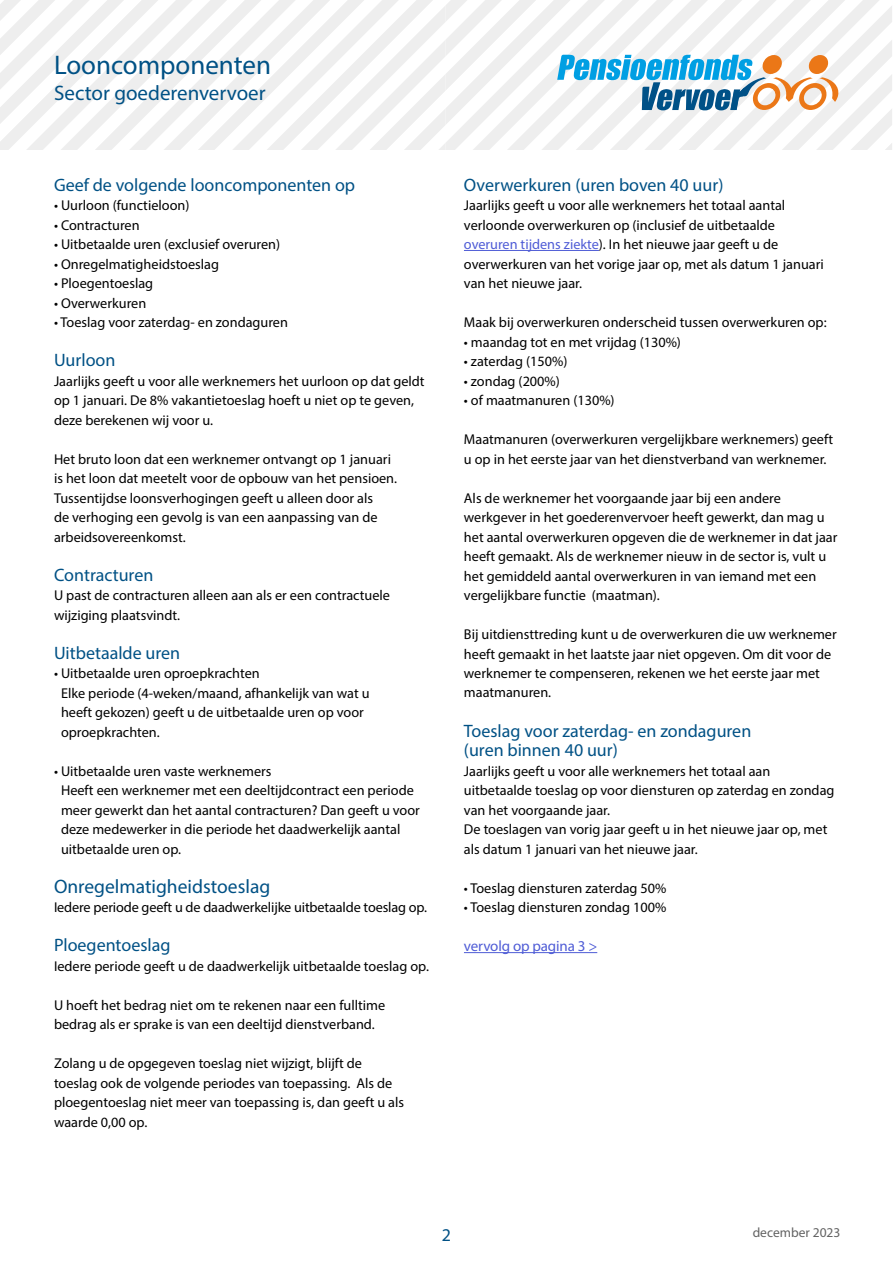
<style>
.page{position:relative;width:893px;height:1263px;background:#fff}
.page>*{position:absolute;margin:0;border:0;box-sizing:border-box;transform-origin:0 0}
.t1{font:27px "Myriad Pro";color:#005185}
.t2{font:21px "Myriad Pro";color:#005185}
.t3{font:19.5px "Myriad Pro";color:#005185}
.t4{font:18px/19.5px "Myriad Pro";color:#005185}
.t5{font:15px "Myriad Pro";letter-spacing:-.01em;color:#4f5cd6}
.t6{font:14.25px/19.5px "Myriad Pro";color:#000}
.t7{font:13.5px "Myriad Pro";color:#636363}
.s1{color:#4f5cd6}
</style>
<div class="page">
<hr style="left:464px;top:250px;width:135px;height:1px;background:#4f5cd6">
<hr style="left:464px;top:952px;width:133px;height:1px;background:#4f5cd6">
<svg style="left:0;top:0;width:892px;height:149px"></svg>
<h1 class="t1" style="left:54px;top:49px;width:219px">Looncomponenten</h1>
<h2 class="t2" style="left:54px;top:80px;width:213px">Sector goederenvervoer</h2>
<p class="t4" style="left:54px;top:174px;width:303px">Geef de volgende looncomponenten op</p>
<p class="t6" style="left:54px;top:195px;width:137px">• Uurloon (functieloon)</p>
<p class="t6" style="left:54px;top:215px;width:87px">• Contracturen</p>
<p class="t6" style="left:54px;top:234px;width:228px">• Uitbetaalde uren (exclusief overuren)</p>
<p class="t6" style="left:54px;top:254px;width:167px">• Onregelmatigheidstoeslag</p>
<p class="t6" style="left:54px;top:273px;width:101px">• Ploegentoeslag</p>
<p class="t6" style="left:54px;top:293px;width:94px">• Overwerkuren</p>
<p class="t6" style="left:54px;top:312px;width:235px">• Toeslag voor zaterdag- en zondaguren</p>
<p class="t4" style="left:54px;top:350px;width:63px">Uurloon</p>
<p class="t6" style="left:54px;top:371px;width:372px">Jaarlijks geeft u voor alle werknemers het uurloon op dat geldt op 1 januari. De 8% vakantietoeslag hoeft u niet op te geven, deze berekenen wij voor u.</p>
<p class="t6" style="left:54px;top:449px;width:345px">Het bruto loon dat een werknemer ontvangt op 1 januari is het loon dat meetelt voor de opbouw van het pensioen.<br>Tussentijdse loonsverhogingen geeft u alleen door als<br>de verhoging een gevolg is van een aanpassing van de arbeidsovereenkomst.</p>
<p class="t4" style="left:54px;top:564px;width:101px">Contracturen</p>
<p class="t6" style="left:54px;top:585px;width:337px">U past de contracturen alleen aan als er een contractuele wijziging plaatsvindt.</p>
<p class="t4" style="left:54px;top:642px;width:128px">Uitbetaalde uren</p>
<p class="t6" style="left:61px;top:663px;width:310px;text-indent:-7px">• Uitbetaalde uren oproepkrachten<br>Elke periode (4-weken/maand, afhankelijk van wat u heeft gekozen) geeft u de uitbetaalde uren op voor oproepkrachten.</p>
<p class="t6" style="left:61px;top:761px;width:360px;text-indent:-7px">• Uitbetaalde uren vaste werknemers<br>Heeft een werknemer met een deeltijdcontract een periode meer gewerkt dan het aantal contracturen? Dan geeft u voor deze medewerker in die periode het daadwerkelijk aantal uitbetaalde uren op.</p>
<h3 class="t3" style="left:54px;top:874px;width:218px">Onregelmatigheidstoeslag</h3>
<p class="t6" style="left:54px;top:897px;width:375px">Iedere periode geeft u de daadwerkelijke uitbetaalde toeslag op.</p>
<p class="t4" style="left:54px;top:935px;width:118px">Ploegentoeslag</p>
<p class="t6" style="left:54px;top:956px;width:376px">Iedere periode geeft u de daadwerkelijk uitbetaalde toeslag op.</p>
<p class="t6" style="left:54px;top:995px;width:333px">U hoeft het bedrag niet om te rekenen naar een fulltime bedrag als er sprake is van een deeltijd dienstverband.</p>
<p class="t6" style="left:54px;top:1053px;width:352px">Zolang u de opgegeven toeslag niet wijzigt, blijft de toeslag ook de volgende periodes van toepassing. Als de ploegentoeslag niet meer van toepassing is, dan geeft u als waarde 0,00 op.</p>
<p class="t4" style="left:464px;top:174px;width:261px">Overwerkuren (uren boven 40 uur)</p>
<p class="t6" style="left:464px;top:195px;width:361px">Jaarlijks geeft u voor alle werknemers het totaal aantal verloonde overwerkuren op (inclusief de uitbetaalde <span class="s1">overuren tijdens ziekte</span>). In het nieuwe jaar geeft u de overwerkuren van het vorige jaar op, met als datum 1 januari van het nieuwe jaar.</p>
<p class="t6" style="left:464px;top:312px;width:364px">Maak bij overwerkuren onderscheid tussen overwerkuren op:</p>
<p class="t6" style="left:464px;top:332px;width:219px">• maandag tot en met vrijdag (130%)</p>
<p class="t6" style="left:464px;top:351px;width:105px">• zaterdag (150%)</p>
<p class="t6" style="left:464px;top:371px;width:97px">• zondag (200%)</p>
<p class="t6" style="left:464px;top:390px;width:152px">• of maatmanuren (130%)</p>
<p class="t6" style="left:464px;top:429px;width:371px">Maatmanuren (overwerkuren vergelijkbare werknemers) geeft u op in het eerste jaar van het dienstverband van werknemer.</p>
<p class="t6" style="left:464px;top:488px;width:375px">Als de werknemer het voorgaande jaar bij een andere werkgever in het goederenvervoer heeft gewerkt, dan mag u het aantal overwerkuren opgeven die de werknemer in dat jaar heeft gemaakt. Als de werknemer nieuw in de sector is, vult u het gemiddeld aantal overwerkuren in van iemand met een vergelijkbare functie (maatman).</p>
<p class="t6" style="left:464px;top:624px;width:374px">Bij uitdiensttreding kunt u de overwerkuren die uw werknemer heeft gemaakt in het laatste jaar niet opgeven. Om dit voor de werknemer te compenseren, rekenen we het eerste jaar met maatmanuren.</p>
<p class="t4" style="left:464px;top:720px;width:289px">Toeslag voor zaterdag- en zondaguren (uren binnen 40 uur)</p>
<p class="t6" style="left:464px;top:761px;width:372px">Jaarlijks geeft u voor alle werknemers het totaal aan uitbetaalde toeslag op voor diensturen op zaterdag en zondag van het voorgaande jaar.<br>De toeslagen van vorig jaar geeft u in het nieuwe jaar op, met als datum 1 januari van het nieuwe jaar.</p>
<p class="t6" style="left:464px;top:878px;width:204px">• Toeslag diensturen zaterdag 50%</p>
<p class="t6" style="left:464px;top:897px;width:204px">• Toeslag diensturen zondag 100%</p>
<p class="t5" style="left:464px;top:937px;width:135px">vervolg op pagina 3 &gt;</p>
<p class="t4" style="left:442px;top:1224px;width:11px">2</p>
<p class="t7" style="left:753px;top:1224px;width:89px">december 2023</p>
</div>
